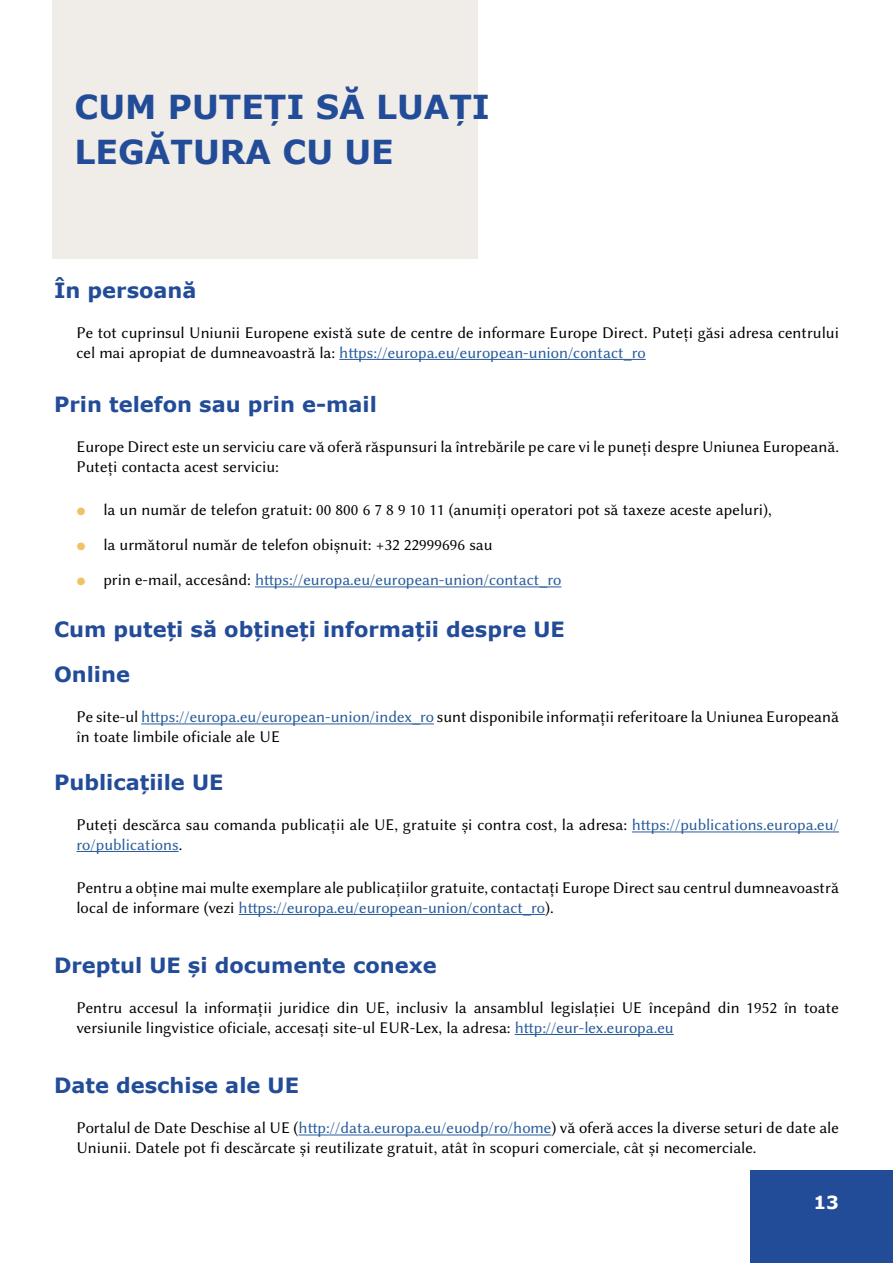
<style>
.page{position:relative;width:893px;height:1263px;background:#fff}
.page>*{position:absolute;margin:0;border:0;box-sizing:border-box;transform-origin:0 0}
.t1{font:700 33px/45px "Verdana";color:#234c98}
.t2{font:700 21px/45px "Verdana";color:#234c98}
.t3{font:700 18px "Verdana";color:#fff}
.t4{font:16.5px/19.5px "Libertinus Sans";color:#000}
.t5{font:16.5px "Libertinus Sans";color:#275b9b}
.s1{color:#275b9b}
.s2{color:#f1c166}
.s3{color:#000}
</style>
<div class="page">
<div style="left:751px;top:1170px;width:142px;height:93px;background:#234c98"></div>
<div style="left:52px;top:0;width:425px;height:259px;background:#f0ece7"></div>
<hr style="left:339px;top:359px;width:307px;height:1px;background:#275b9b">
<hr style="left:255px;top:587px;width:306px;height:1px;background:#275b9b">
<hr style="left:141px;top:724px;width:293px;height:1px;background:#275b9b">
<hr style="left:632px;top:832px;width:207px;height:1px;background:#275b9b">
<hr style="left:76px;top:851px;width:103px;height:1px;background:#275b9b">
<hr style="left:239px;top:914px;width:306px;height:1px;background:#275b9b">
<hr style="left:515px;top:1034px;width:159px;height:1px;background:#275b9b">
<hr style="left:299px;top:1135px;width:252px;height:1px;background:#275b9b">
<h1 class="t1" style="left:75px;top:85px;width:417px">CUM PUTEȚI SĂ LUAȚI<br>LEGĂTURA CU UE</h1>
<h1 class="t1" style="left:75px;top:97px;width:292px">CHAPTER TITLE</h1>
<p class="t2" style="left:54px;top:268px;width:144px">În persoană</p>
<p class="t4" style="left:76px;top:323px;width:764px">Pe tot cuprinsul Uniunii Europene există sute de centre de informare Europe Direct. Puteți găsi adresa centrului cel mai apropiat de dumneavoastră la: <span class="s1">https://europa.eu/european-union/contact_ro</span></p>
<p class="t2" style="left:54px;top:382px;width:324px">Prin telefon sau prin e-mail</p>
<p class="t4" style="left:76px;top:437px;width:764px">Europe Direct este un serviciu care vă oferă răspunsuri la întrebările pe care vi le puneți despre Uniunea Europeană.<br>Puteți contacta acest serviciu:</p>
<p class="t4" style="left:76px;top:500px;width:697px"><span class="s2">●</span> la un număr de telefon gratuit: 00 800 6 7 8 9 10 11 (anumiți operatori pot să taxeze aceste apeluri),</p>
<p class="t4" style="left:76px;top:535px;width:418px"><span class="s2">●</span> la următorul număr de telefon obișnuit: +32 22999696 sau</p>
<p class="t5" style="left:76px;top:571px;width:486px"><span class="s2">●</span> <span class="s3">prin e-mail, accesând:</span> https://europa.eu/european-union/contact_ro</p>
<p class="t2" style="left:54px;top:607px;width:512px">Cum puteți să obțineți informații despre UE<br>Online</p>
<p class="t4" style="left:76px;top:707px;width:764px">Pe site-ul <span class="s1">https://europa.eu/european-union/index_ro</span> sunt disponibile informații referitoare la Uniunea Europeană în toate limbile oficiale ale UE</p>
<p class="t2" style="left:54px;top:760px;width:171px">Publicațiile UE</p>
<p class="t4" style="left:76px;top:815px;width:764px">Puteți descărca sau comanda publicații ale UE, gratuite și contra cost, la adresa: <span class="s1">https://publications.europa.eu/ ro/publications</span>.</p>
<p class="t4" style="left:76px;top:878px;width:764px">Pentru a obține mai multe exemplare ale publicațiilor gratuite, contactați Europe Direct sau centrul dumneavoastră local de informare (vezi <span class="s1">https://europa.eu/european-union/contact_ro</span>).</p>
<p class="t2" style="left:54px;top:943px;width:384px">Dreptul UE și documente conexe</p>
<p class="t4" style="left:76px;top:998px;width:764px">Pentru accesul la informații juridice din UE, inclusiv la ansamblul legislației UE începând din 1952 în toate versiunile lingvistice oficiale, accesați site-ul EUR-Lex, la adresa: <span class="s1">http://eur-lex.europa.eu</span></p>
<p class="t2" style="left:54px;top:1063px;width:247px">Date deschise ale UE</p>
<p class="t4" style="left:76px;top:1118px;width:764px">Portalul de Date Deschise al UE (<span class="s1">http://data.europa.eu/euodp/ro/home</span>) vă oferă acces la diverse seturi de date ale<br>Uniunii. Datele pot fi descărcate și reutilizate gratuit, atât în scopuri comerciale, cât și necomerciale.</p>
<p class="t3" style="left:813px;top:1191px;width:27px">13</p>
</div>
